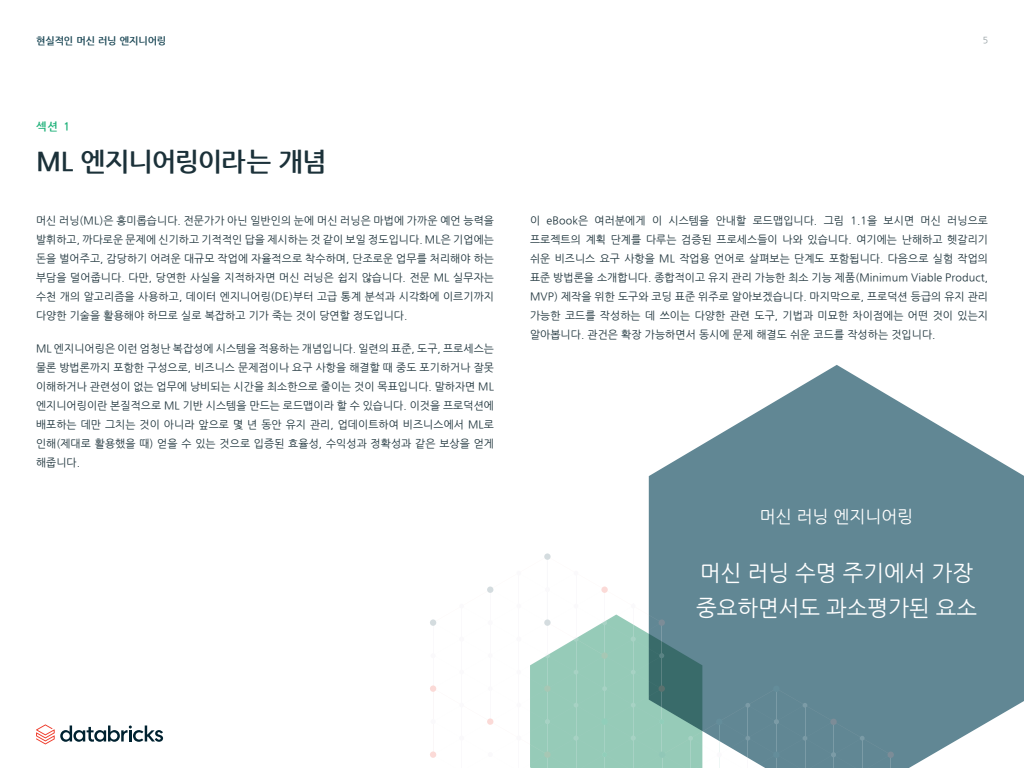
<style>
.page{position:relative;width:1024px;height:768px;background:#fff}
.page>*{position:absolute;margin:0;border:0;box-sizing:border-box;transform-origin:0 0}
.t1{font:700 26px "Nanum Gothic";letter-spacing:-.04em;color:#1b3139}
.Body_Copy{font:22px/35px "Nanum Gothic";color:#fff}
.Body_Copy-2{font:17px "Nanum Gothic";color:#fff}
.t2{font:700 11px "Nanum Gothic";color:#20b17a}
.Body_Copy-3{font:10.8px/19px "Nanum Gothic";letter-spacing:.01em;color:#1b3139;text-align:justify}
.t3{font:700 10px "Nanum Gothic";letter-spacing:-.015em;color:#1c4856}
.t4{font:8.8px "Nanum Gothic";color:#8d989c}
</style>
<div class="page">
<svg style="left:649px;top:365px;width:375px;height:403px;fill:#618794"></svg>
<div style="left:430px;top:751px;width:6px;height:7px;background:#fbdeda;border-radius:50%"></div>
<div style="left:430px;top:685px;width:6px;height:7px;background:#fbdeda;border-radius:50%"></div>
<div style="left:544px;top:553px;width:7px;height:7px;background:#eef2f3;border-radius:50%"></div>
<div style="left:430px;top:619px;width:6px;height:7px;background:#d8dfe2;border-radius:50%"></div>
<svg style="left:431px;top:554px;width:463px;height:214px"></svg>
<svg style="left:36px;top:724px;width:127px;height:20px"></svg>
<p class="t3" style="left:36px;top:36px;width:132px">현실적인 머신 러닝 엔지니어링</p>
<p class="t4" style="left:983px;top:36px;width:7px">5</p>
<p class="t2" style="left:36px;top:121px;width:36px">섹션 1</p>
<p class="t1" style="left:36px;top:149px;width:292px">ML 엔지니어링이라는 개념</p>
<p class="Body_Copy-3" style="left:36px;top:211px;width:460px">머신 러닝(ML)은 흥미롭습니다. 전문가가 아닌 일반인의 눈에 머신 러닝은 마법에 가까운 예언 능력을 발휘하고, 까다로운 문제에 신기하고 기적적인 답을 제시하는 것 같이 보일 정도입니다. ML은 기업에는 돈을 벌어주고, 감당하기 어려운 대규모 작업에 자율적으로 착수하며, 단조로운 업무를 처리해야 하는 부담을 덜어줍니다. 다만, 당연한 사실을 지적하자면 머신 러닝은 쉽지 않습니다. 전문 ML 실무자는 수천 개의 알고리즘을 사용하고, 데이터 엔지니어링(DE)부터 고급 통계 분석과 시각화에 이르기까지 다양한 기술을 활용해야 하므로 실로 복잡하고 기가 죽는 것이 당연할 정도입니다.</p>
<p class="Body_Copy-3" style="left:36px;top:339px;width:460px">ML 엔지니어링은 이런 엄청난 복잡성에 시스템을 적용하는 개념입니다. 일련의 표준, 도구, 프로세스는 물론 방법론까지 포함한 구성으로, 비즈니스 문제점이나 요구 사항을 해결할 때 중도 포기하거나 잘못 이해하거나 관련성이 없는 업무에 낭비되는 시간을 최소한으로 줄이는 것이 목표입니다. 말하자면 ML 엔지니어링이란 본질적으로 ML 기반 시스템을 만드는 로드맵이라 할 수 있습니다. 이것을 프로덕션에 배포하는 데만 그치는 것이 아니라 앞으로 몇 년 동안 유지 관리, 업데이트하여 비즈니스에서 ML로 인해(제대로 활용했을 때) 얻을 수 있는 것으로 입증된 효율성, 수익성과 정확성과 같은 보상을 얻게 해줍니다.</p>
<p class="Body_Copy-3" style="left:530px;top:211px;width:460px">이 eBook은 여러분에게 이 시스템을 안내할 로드맵입니다. 그림 1.1을 보시면 머신 러닝으로 프로젝트의 계획 단계를 다루는 검증된 프로세스들이 나와 있습니다. 여기에는 난해하고 헷갈리기 쉬운 비즈니스 요구 사항을 ML 작업용 언어로 살펴보는 단계도 포함됩니다. 다음으로 실험 작업의 표준 방법론을 소개합니다. 종합적이고 유지 관리 가능한 최소 기능 제품(Minimum Viable Product, MVP) 제작을 위한 도구와 코딩 표준 위주로 알아보겠습니다. 마지막으로, 프로덕션 등급의 유지 관리 가능한 코드를 작성하는 데 쓰이는 다양한 관련 도구, 기법과 미묘한 차이점에는 어떤 것이 있는지 알아봅니다. 관건은 확장 가능하면서 동시에 문제 해결도 쉬운 코드를 작성하는 것입니다.</p>
<p class="Body_Copy-2" style="left:760px;top:509px;width:155px">머신 러닝 엔지니어링</p>
<p class="Body_Copy" style="left:696px;top:556px;width:283px">머신 러닝 수명 주기에서 가장 중요하면서도 과소평가된 요소</p>
</div>
